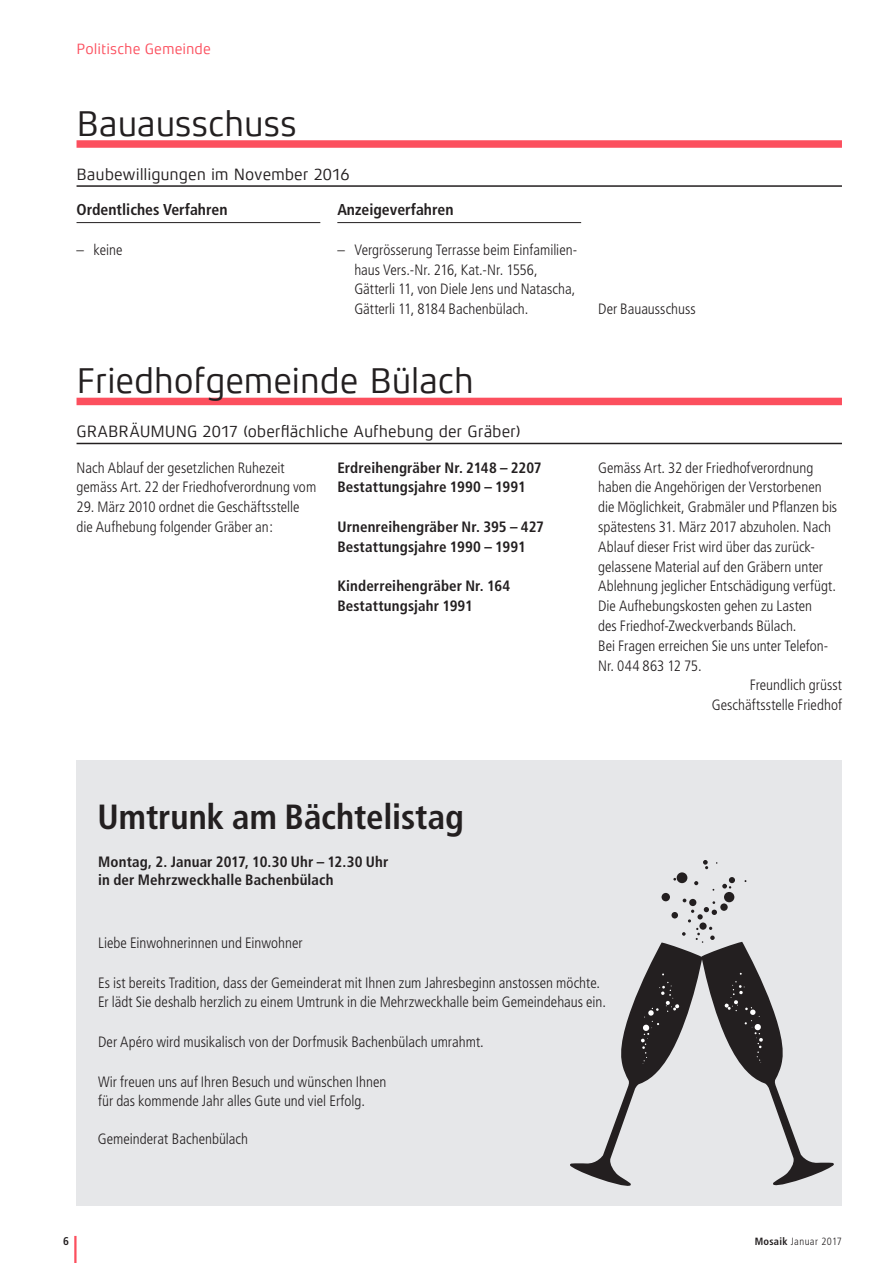
<style>
.page{position:relative;width:893px;height:1263px;background:#fff}
.page>*{position:absolute;margin:0;border:0;box-sizing:border-box;transform-origin:0 0}
.t1{font:36px "Xenois Sans Pro";letter-spacing:-.015em;color:#231f20}
.t2{font:700 condensed 34.95px "Frutiger";color:#231f20}
.t3{font:16.5px "Xenois Sans Pro";letter-spacing:-.005em;color:#231f20}
.t4{font:700 condensed 15.75px "Frutiger";color:#231f20}
.t5{font:300 condensed 15px/19.8px "Frutiger";color:#231f20}
.t6{font:700 condensed 15px/19.8px "Frutiger";letter-spacing:.01em;color:#231f20}
.t7{font:15px "Xenois Sans Pro";color:#fc4f5e}
.t8{font:700 condensed 11.25px "Frutiger";color:#231f20}
.t9{font:300 condensed 10.5px "Frutiger";letter-spacing:.04em;color:#231f20}
.s1{font-weight:700}
</style>
<div class="page">
<hr style="left:74px;top:1236px;width:3px;height:27px;background:#fc4f5e">
<hr style="left:77px;top:222px;width:243px;height:1px;background:#231f20">
<hr style="left:337px;top:222px;width:244px;height:1px;background:#231f20">
<div style="left:77px;top:140px;width:765px;height:8px;background:#fc4f5e"></div>
<hr style="left:77px;top:185px;width:765px;height:2px;background:#231f20">
<div style="left:77px;top:398px;width:765px;height:7px;background:#fc4f5e"></div>
<hr style="left:77px;top:443px;width:765px;height:1px;background:#231f20">
<div style="left:77px;top:760px;width:765px;height:445px;background:#e6e7e9"></div>
<div style="left:661px;top:893px;width:9px;height:8px;background:#231f20;border-radius:50%"></div>
<svg style="left:694px;top:881px;width:4px;height:4px"></svg>
<div style="left:677px;top:872px;width:10px;height:11px;background:#231f20;border-radius:50%"></div>
<div style="left:724px;top:892px;width:10px;height:10px;background:#231f20;border-radius:50%"></div>
<svg style="left:722px;top:877px;width:13px;height:11px"></svg>
<svg style="left:703px;top:860px;width:5px;height:9px"></svg>
<svg style="left:570px;top:898px;width:264px;height:288px"></svg>
<p class="t7" style="left:77px;top:40px;width:136px">Politische Gemeinde</p>
<h1 class="t1" style="left:77px;top:103px;width:222px">Bauausschuss</h1>
<p class="t3" style="left:77px;top:165px;width:275px">Baubewilligungen im November 2016</p>
<p class="t4" style="left:77px;top:200px;width:152px">Ordentliches Verfahren</p>
<p class="t5" style="left:77px;top:240px;width:47px">– keine</p>
<p class="t4" style="left:337px;top:200px;width:118px">Anzeigeverfahren</p>
<p class="t5" style="left:354px;top:240px;width:224px;text-indent:-17px">– Vergrösserung Terrasse beim Einfamilien&shy;haus Vers.-Nr. 216, Kat.-Nr. 1556, Gätterli 11, von Diele Jens und Natascha, Gätterli 11, 8184 Bachenbülach.</p>
<h1 class="t1" style="left:77px;top:361px;width:399px">Friedhofgemeinde Bülach</h1>
<p class="t3" style="left:77px;top:422px;width:445px">GRABRÄUMUNG 2017 (oberflächliche Aufhebung der Gräber)</p>
<p class="t5" style="left:77px;top:458px;width:241px">Nach Ablauf der gesetzlichen Ruhezeit gemäss Art. 22 der Friedhofverordnung vom</p>
<p class="t5" style="left:77px;top:497px;width:225px">29. März 2010 ordnet die Geschäftsstelle die Aufhebung folgender Gräber an:</p>
<p class="t6" style="left:337px;top:458px;width:206px">Erdreihengräber Nr. 2148 – 2207<br>Bestattungsjahre 1990 – 1991</p>
<p class="t6" style="left:337px;top:517px;width:208px">Urnenreihengräber Nr. 395 – 427<br>Bestattungsjahre 1990 – 1991</p>
<p class="t6" style="left:337px;top:576px;width:174px">Kinderreihengräber Nr. 164<br>Bestattungsjahr 1991</p>
<p class="t5" style="left:598px;top:299px;width:99px">Der Bauausschuss</p>
<p class="t5" style="left:598px;top:458px;width:217px">Gemäss Art. 32 der Friedhofverordnung</p>
<p class="t5" style="left:598px;top:478px;width:225px">haben die Angehörigen der Verstorbenen</p>
<p class="t5" style="left:598px;top:497px;width:241px">die Möglichkeit, Grabmäler und Pflanzen bis</p>
<p class="t5" style="left:598px;top:517px;width:234px">spätestens 31. März 2017 abzuholen. Nach</p>
<p class="t5" style="left:598px;top:537px;width:218px">Ablauf dieser Frist wird über das zurück-</p>
<p class="t5" style="left:598px;top:557px;width:226px">gelassene Material auf den Gräbern unter</p>
<p class="t5" style="left:598px;top:577px;width:239px">Ablehnung jeglicher Entschädigung verfügt.</p>
<p class="t5" style="left:598px;top:596px;width:215px">Die Aufhebungskosten gehen zu Lasten</p>
<p class="t5" style="left:598px;top:616px;width:200px">des Friedhof-Zweckverbands Bülach.</p>
<p class="t5" style="left:598px;top:636px;width:232px">Bei Fragen erreichen Sie uns unter Telefon-</p>
<p class="t5" style="left:598px;top:656px;width:105px">Nr. 044 863 12 75.</p>
<p class="t5" style="left:750px;top:676px;width:94px">Freundlich grüsst</p>
<p class="t5" style="left:712px;top:695px;width:132px">Geschäftsstelle Friedhof</p>
<h2 class="t2" style="left:98px;top:796px;width:368px">Umtrunk am Bächtelistag</h2>
<p class="t6" style="left:98px;top:852px;width:292px;line-height:18.8px">Montag, 2. Januar 2017, 10.30 Uhr – 12.30 Uhr in der Mehrzweckhalle Bachenbülach</p>
<p class="t5" style="left:98px;top:933px;width:206px">Liebe Einwohnerinnen und Einwohner</p>
<p class="t5" style="left:98px;top:973px;width:509px">Es ist bereits Tradition, dass der Gemeinderat mit Ihnen zum Jahresbeginn anstossen möchte.<br>Er lädt Sie deshalb herzlich zu einem Umtrunk in die Mehrzweckhalle beim Gemeindehaus ein.</p>
<p class="t5" style="left:98px;top:1032px;width:387px">Der Apéro wird musikalisch von der Dorfmusik Bachenbülach umrahmt.</p>
<p class="t5" style="left:98px;top:1072px;width:290px">Wir freuen uns auf Ihren Besuch und wünschen Ihnen für das kommende Jahr alles Gute und viel Erfolg.</p>
<p class="t5" style="left:98px;top:1129px;width:152px">Gemeinderat Bachenbülach</p>
<p class="t8" style="left:63px;top:1234px;width:7px">6</p>
<p class="t9" style="left:755px;top:1235px;width:89px"><span class="s1">Mosaik</span> Januar 2017</p>
</div>
